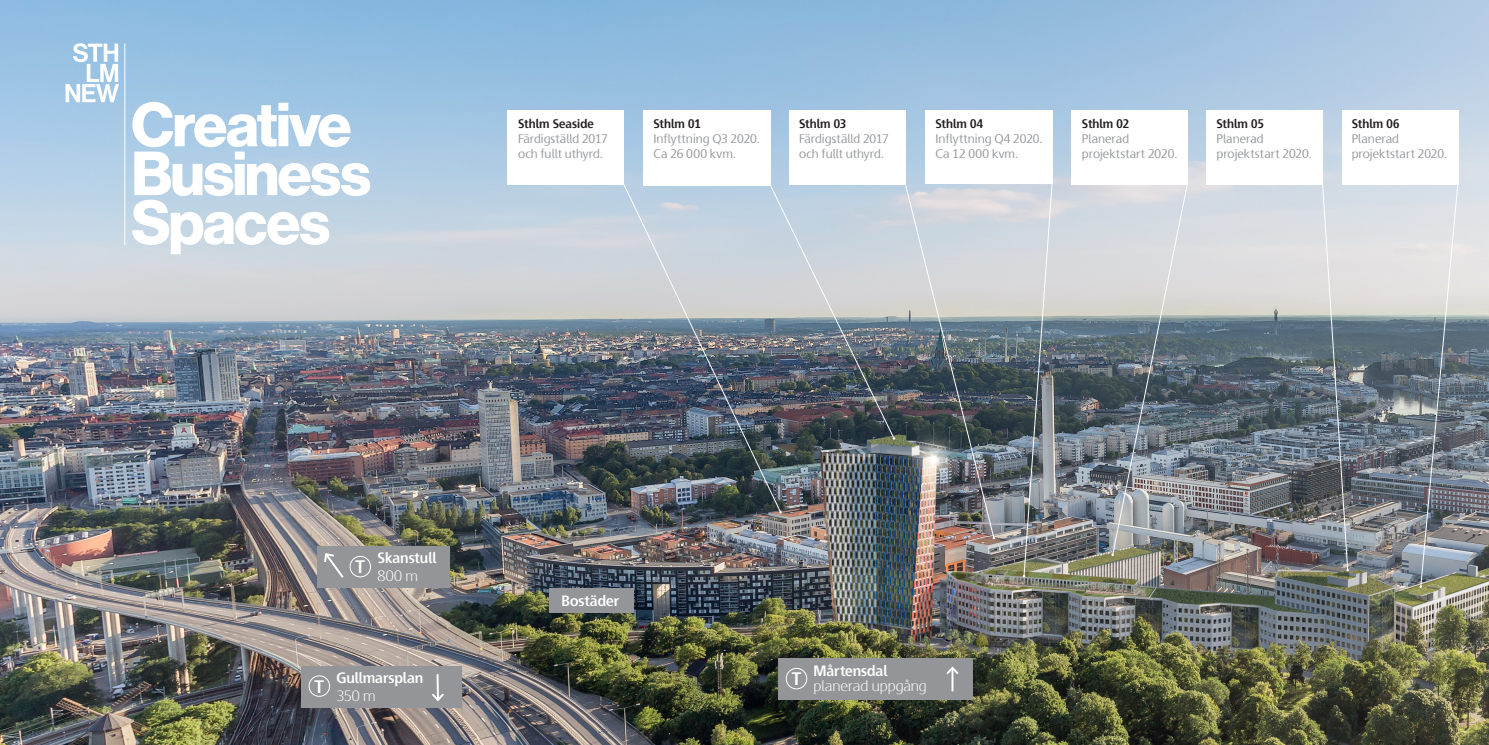
<style>
.page{position:relative;width:1489px;height:745px;background:#fff}
.page>*{position:absolute;margin:0;border:0;box-sizing:border-box;transform-origin:0 0}
.Detaljerad_info___Hö{font:700 18.12px "Skanska Sans Pro";color:#fff}
.Detaljerad_info___Hö-2{font:700 15px "Skanska Sans Pro";letter-spacing:-.01em;color:#fff}
.Detaljerad_info___Hö-3{font:300 15px "Skanska Sans Pro";color:#fff}
.Detaljerad_info___Hö-4{font:12.5px/15px "Skanska Sans Pro";color:#939598}
.Detaljerad_info___Hö-5{font:700 12.5px "Skanska Sans Pro";color:#231f20}
.Detaljerad_info___Hö-6{font:12.5px "Skanska Sans Pro";letter-spacing:.02em;color:#939598}
</style>
<div class="page">
<img style="left:0;top:0;width:1488px;height:744px">
<svg style="left:66px;top:43px;width:53px;height:59px"></svg>
<svg style="left:132px;top:102px;width:238px;height:152px"></svg>
<hr style="left:124px;top:44px;width:1px;height:201px;background:#fff">
<div style="left:507px;top:110px;width:117px;height:74px;background:#fff"></div>
<img style="left:621px;top:181px;width:160px;height:331px">
<div style="left:317px;top:545px;width:133px;height:42px;background:#939598"></div>
<svg style="left:324px;top:553px;width:20px;height:25px"></svg>
<div style="left:549px;top:587px;width:84px;height:25px;background:#939598"></div>
<div style="left:301px;top:665px;width:160px;height:41px;background:#939598"></div>
<div style="left:309px;top:675px;width:21px;height:21px;border:1px solid #fff;border-radius:50%"></div>
<div style="left:350px;top:555px;width:21px;height:22px;border:1px solid #fff;border-radius:50%"></div>
<svg style="left:432px;top:674px;width:12px;height:27px"></svg>
<div style="left:1071px;top:110px;width:116px;height:74px;background:#fff"></div>
<div style="left:1341px;top:110px;width:116px;height:74px;background:#fff"></div>
<div style="left:1206px;top:110px;width:116px;height:74px;background:#fff"></div>
<div style="left:789px;top:110px;width:116px;height:74px;background:#fff"></div>
<svg style="left:767px;top:179px;width:128px;height:260px"></svg>
<img style="left:903px;top:179px;width:92px;height:360px">
<img style="left:1022px;top:183px;width:30px;height:394px">
<svg style="left:1111px;top:183px;width:77px;height:372px"></svg>
<svg style="left:1321px;top:183px;width:27px;height:388px"></svg>
<svg style="left:1419px;top:183px;width:39px;height:404px"></svg>
<div style="left:778px;top:658px;width:195px;height:41px;background:#939598"></div>
<div style="left:786px;top:667px;width:21px;height:21px;border:1px solid #fff;border-radius:50%"></div>
<hr style="left:951px;top:667px;width:2px;height:24px;background:#fff">
<svg style="left:946px;top:666px;width:13px;height:10px"></svg>
<div style="left:643px;top:110px;width:127px;height:75px;background:#fff"></div>
<div style="left:924px;top:110px;width:128px;height:73px;background:#fff"></div>
<p class="Detaljerad_info___Hö-5" style="left:518px;top:116px;width:77px">Sthlm Seaside</p>
<p class="Detaljerad_info___Hö-4" style="left:518px;top:130px;width:91px">Färdigställd 2017 och fullt uthyrd.</p>
<p class="Detaljerad_info___Hö-5" style="left:653px;top:116px;width:49px">Sthlm 01</p>
<p class="Detaljerad_info___Hö-4" style="left:653px;top:130px;width:108px">Inflyttning Q3 2020.</p>
<p class="Detaljerad_info___Hö-6" style="left:653px;top:146px;width:84px">Ca 26 000 kvm.</p>
<p class="Detaljerad_info___Hö-5" style="left:799px;top:116px;width:49px">Sthlm 03</p>
<p class="Detaljerad_info___Hö-4" style="left:799px;top:130px;width:91px">Färdigställd 2017 och fullt uthyrd.</p>
<p class="Detaljerad_info___Hö-5" style="left:935px;top:116px;width:49px">Sthlm 04</p>
<p class="Detaljerad_info___Hö-4" style="left:935px;top:130px;width:109px">Inflyttning Q4 2020.</p>
<p class="Detaljerad_info___Hö-6" style="left:935px;top:146px;width:84px">Ca 12 000 kvm.</p>
<p class="Detaljerad_info___Hö-5" style="left:1081px;top:116px;width:49px">Sthlm 02</p>
<p class="Detaljerad_info___Hö-4" style="left:1081px;top:130px;width:97px">Planerad projektstart 2020.</p>
<p class="Detaljerad_info___Hö-5" style="left:1216px;top:116px;width:49px">Sthlm 05</p>
<p class="Detaljerad_info___Hö-4" style="left:1216px;top:130px;width:97px">Planerad projektstart 2020.</p>
<p class="Detaljerad_info___Hö-5" style="left:1351px;top:116px;width:49px">Sthlm 06</p>
<p class="Detaljerad_info___Hö-4" style="left:1351px;top:130px;width:97px">Planerad projektstart 2020.</p>
<p class="Detaljerad_info___Hö" style="left:355px;top:556px;width:11px">T</p>
<p class="Detaljerad_info___Hö-2" style="left:377px;top:548px;width:60px">Skanstull</p>
<p class="Detaljerad_info___Hö-3" style="left:377px;top:566px;width:42px">800 m</p>
<p class="Detaljerad_info___Hö" style="left:314px;top:675px;width:11px">T</p>
<p class="Detaljerad_info___Hö-2" style="left:336px;top:668px;width:89px">Gullmarsplan</p>
<p class="Detaljerad_info___Hö-3" style="left:336px;top:686px;width:41px">350 m</p>
<p class="Detaljerad_info___Hö-2" style="left:561px;top:591px;width:59px">Bostäder</p>
<p class="Detaljerad_info___Hö" style="left:791px;top:668px;width:11px">T</p>
<p class="Detaljerad_info___Hö-2" style="left:813px;top:661px;width:75px">Mårtensdal</p>
<p class="Detaljerad_info___Hö-3" style="left:813px;top:676px;width:115px">planerad uppgång</p>
</div>
